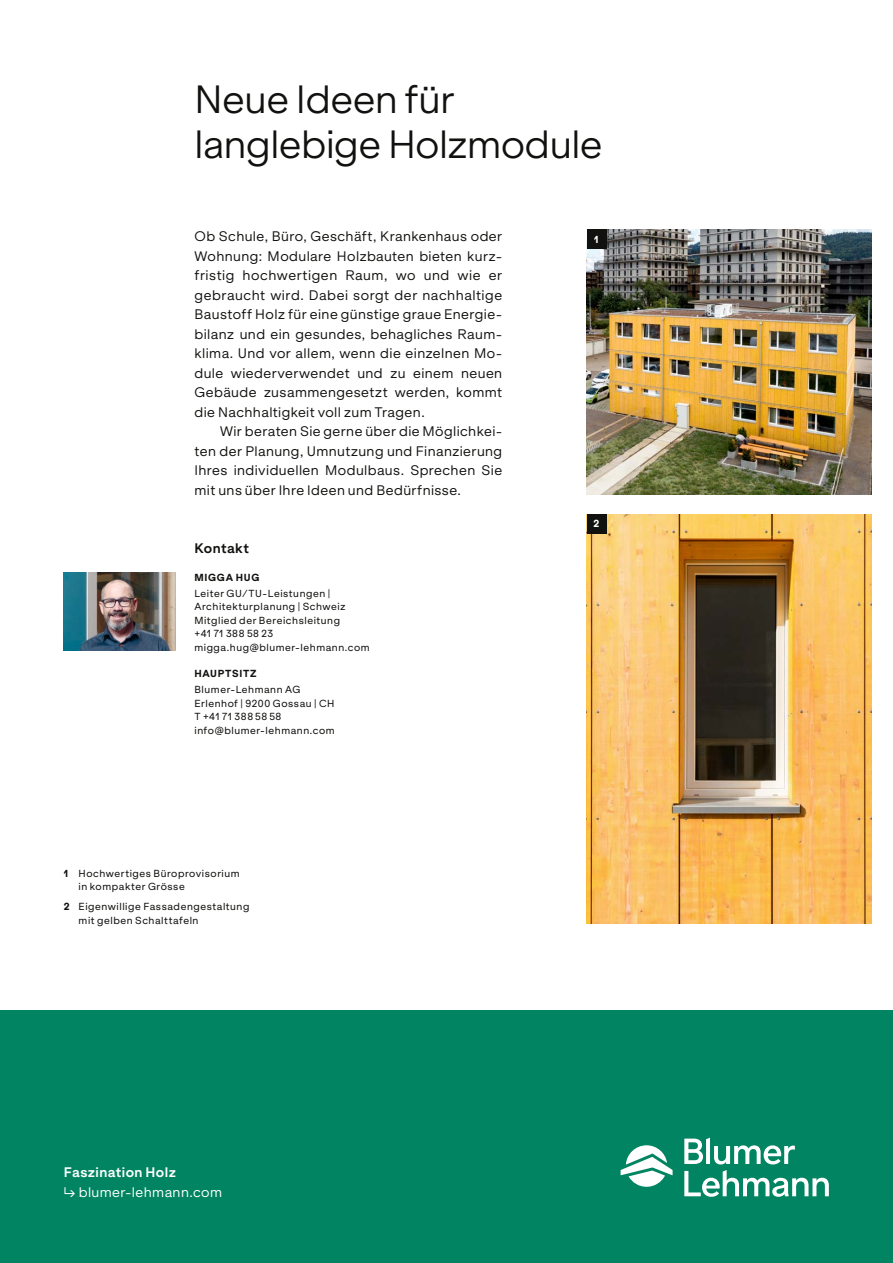
<style>
.page{position:relative;width:893px;height:1263px;background:#fff}
.page>*{position:absolute;margin:0;border:0;box-sizing:border-box;transform-origin:0 0}
.t1{font:300 37.5px/45px "ES Klarheit Grotesk";letter-spacing:-.01em;color:#11110f}
.t2{font:13.2px/19.5px "ES Klarheit Grotesk";letter-spacing:.03em;color:#11110f}
.t3{font:13.2px "ES Klarheit Grotesk";letter-spacing:.03em;color:#fff}
.t4{font:700 13.2px "ES Klarheit Grotesk";letter-spacing:.03em;color:#fff}
.t5{font:700 13.2px "ES Klarheit Grotesk";letter-spacing:.03em;color:#11110f}
.t6{font:9.75px/13.5px "ES Klarheit Grotesk";letter-spacing:.055em;color:#11110f}
.t7{font:800 9.75px "ES Klarheit Grotesk";letter-spacing:.075em;color:#11110f}
.t8{font:800 9.75px "ES Klarheit Grotesk";color:#fff}
.s1{font-weight:800}
</style>
<div class="page">
<div style="left:0;top:1011px;width:893px;height:252px;background:#008461"></div>
<svg style="left:621px;top:1145px;width:52px;height:42px"></svg>
<svg style="left:684px;top:1170px;width:145px;height:27px"></svg>
<svg style="left:684px;top:1137px;width:111px;height:27px"></svg>
<img style="left:587px;top:229px;width:285px;height:266px">
<img style="left:587px;top:514px;width:285px;height:410px">
<div style="left:587px;top:229px;width:19px;height:20px;background:#11110f"></div>
<div style="left:587px;top:514px;width:19px;height:20px;background:#11110f"></div>
<img style="left:64px;top:573px;width:111px;height:78px">
<h1 class="t1" style="left:195px;top:73px;width:410px">Neue Ideen für langlebige Holzmodule</h1>
<p class="t2" style="left:195px;top:225px;width:309px">Ob Schule, Büro, Geschäft, Krankenhaus oder Wohnung: Modulare Holzbauten bieten kurz&shy;fristig hochwertigen Raum, wo und wie er gebraucht wird. Dabei sorgt der nachhaltige Baustoff Holz für eine günstige graue Energie&shy;bilanz und ein gesundes, behagliches Raum&shy;klima. Und vor allem, wenn die einzelnen Mo&shy;dule wiederverwendet und zu einem neuen Gebäude zusammengesetzt werden, kommt die Nachhaltigkeit voll zum Tragen.</p>
<p class="t2" style="left:195px;top:420px;width:309px;text-align:justify;text-indent:26px">Wir beraten Sie gerne über die Möglichkei&shy;ten der Planung, Umnutzung und Finanzierung Ihres individuellen Modulbaus. Sprechen Sie mit uns über Ihre Ideen und Bedürfnisse.</p>
<p class="t5" style="left:195px;top:537px;width:56px">Kontakt</p>
<p class="t7" style="left:194px;top:569px;width:67px">MIGGA HUG</p>
<p class="t6" style="left:194px;top:585px;width:177px">Leiter GU/TU-Leistungen |<br>Architekturplanung | Schweiz<br>Mitglied der Bereichsleitung<br>+41 71 388 58 23 migga.hug@blumer-lehmann.com</p>
<p class="t7" style="left:194px;top:665px;width:64px">HAUPTSITZ</p>
<p class="t6" style="left:194px;top:682px;width:142px">Blumer-Lehmann AG<br>Erlenhof | 9200 Gossau | CH<br>T +41 71 388 58 58 info@blumer-lehmann.com</p>
<p class="t6" style="left:79px;top:865px;width:162px;text-indent:-15px"><span class="s1">1</span> Hochwertiges Büroprovisorium in kompakter Grösse</p>
<p class="t6" style="left:79px;top:899px;width:172px;text-indent:-15px"><span class="s1">2</span> Eigenwillige Fassadengestaltung mit gelben Schalttafeln</p>
<p class="t8" style="left:594px;top:231px;width:6px">1</p>
<p class="t8" style="left:594px;top:516px;width:7px">2</p>
<p class="t4" style="left:64px;top:1161px;width:114px">Faszination Holz</p>
<p class="t3" style="left:64px;top:1181px;width:160px">↳ blumer-lehmann.com</p>
</div>
